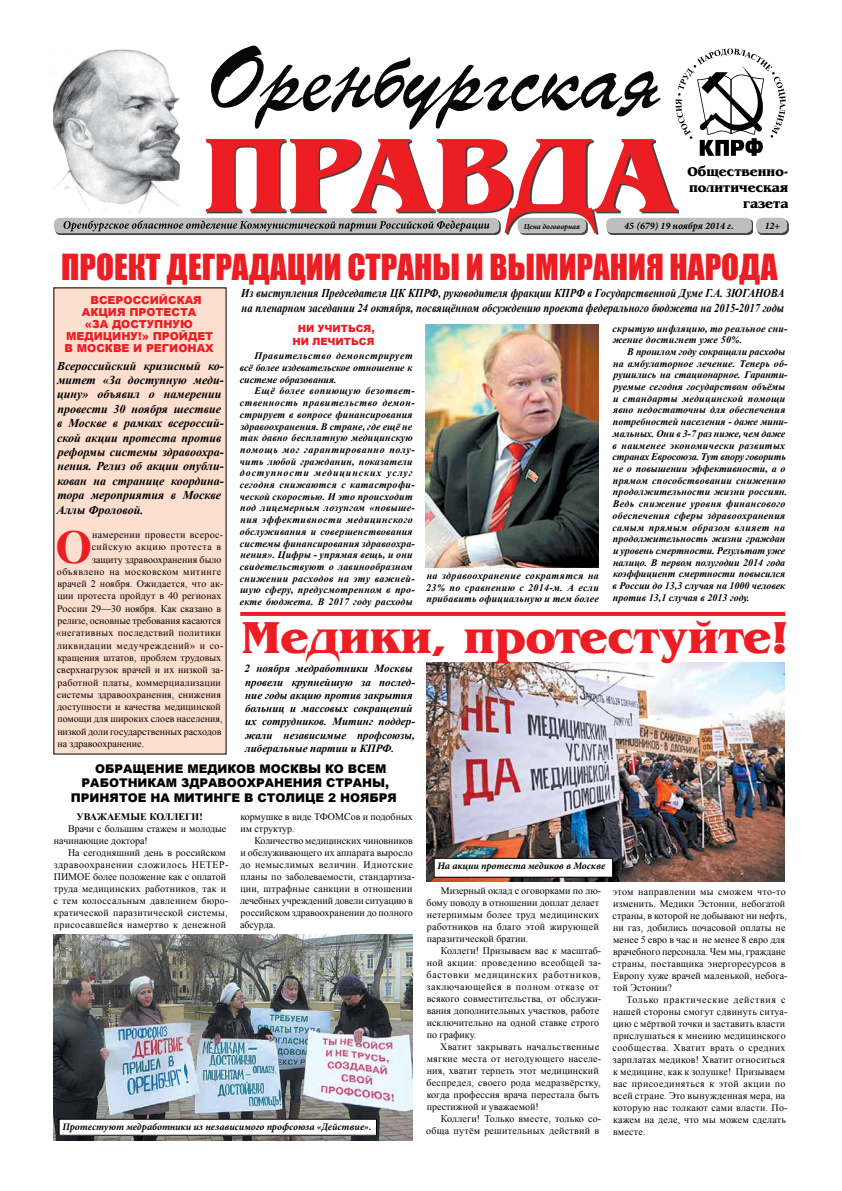
<style>
.page{position:relative;width:842px;height:1191px;background:#fff}
.page>*{position:absolute;margin:0;border:0;box-sizing:border-box;transform-origin:0 0}
.t1{font:700 47.2px "Times New Roman";color:#ed1d24}
.t2{font:700 47px "AG Bengaly";color:#ed1d24}
.t3{font:33px "Impact";color:#ed1d24}
.t4{font:700 13.3px/16px "AG Bengaly";color:#000;text-align:right}
.t5{font:italic 700 12px/14.4px "Times New Roman";color:#000}
.t6{font:italic 700 12px/14.4px "Times New Roman";color:#000;scale:.88 1}
.t7{font:900 12px "Arial";color:#000}
.t8{font:italic 700 11px/13.2px "Times New Roman";color:#000}
.t9{font:900 11px "Arial";color:#ed1d24}
.t10{font:10px/12px "Times New Roman";letter-spacing:.01em;color:#000}
.t11{font:italic 700 10px/11.7px "Times New Roman";letter-spacing:.015em;color:#000}
.t12{font:italic 700 10px "Minion Pro";color:#000}
.t13{font:10px "Times New Roman";letter-spacing:.045em;color:#000}
.t14{font:10px "Times New Roman";letter-spacing:.03em;color:#000}
.t15{font:10px "Times New Roman";letter-spacing:.05em;color:#000}
.t16{font:900 10px/12.8px "Arial";color:#ed1d24;text-align:center}
.t17{font:700 10px "Times New Roman";color:#000}
.t18{font:italic 700 7.6px "Minion Pro";color:#000}
</style>
<div class="page">
<div style="left:607px;top:219px;width:146px;height:15px;background:#000;opacity:.75"></div>
<div style="left:606px;top:218px;width:146px;height:15px;background:#bcbec0;border-radius:6px"></div>
<svg style="left:487px;top:71px;width:189px;height:32px"></svg>
<img style="left:54px;top:49px;width:126px;height:163px">
<svg style="left:206px;top:139px;width:472px;height:94px"></svg>
<div style="left:55px;top:219px;width:446px;height:16px;background:#616262"></div>
<div style="left:54px;top:218px;width:445px;height:15px;background:#bcbec0;border-radius:6px"></div>
<svg style="left:64px;top:220px;width:425px;height:11px"></svg>
<div style="left:757px;top:219px;width:32px;height:15px;background:#000;opacity:.75"></div>
<div style="left:756px;top:218px;width:31px;height:15px;background:#bcbec0;border-radius:6px"></div>
<svg style="left:676px;top:48px;width:110px;height:108px"></svg>
<img style="left:211px;top:45px;width:276px;height:85px">
<img style="left:426px;top:325px;width:173px;height:242px">
<div style="left:54px;top:288px;width:172px;height:466px;background:#fddfcf"></div>
<img style="left:427px;top:662px;width:357px;height:219px">
<svg style="left:240px;top:612px;width:545px;height:4px;background:#ed2027"></svg>
<img style="left:54px;top:934px;width:358px;height:206px">
<div style="left:59px;top:1119px;width:317px;height:16px;background:#fff"></div>
<div style="left:434px;top:858px;width:178px;height:19px;background:#fff"></div>
<div style="left:434px;top:858px;width:179px;height:19px;border:1px solid #000"></div>
<h3 class="t4" style="left:688px;top:164px;width:102px">Общественно&shy;политическая газета</h3>
<p class="t12" style="left:624px;top:218px;width:111px">45 (679) 19 ноября 2014 г.</p>
<p class="t18" style="left:524px;top:221px;width:58px">Цена договорная</p>
<p class="t12" style="left:765px;top:218px;width:17px">12+</p>
<h3 class="t3" style="left:61px;top:241px;width:718px">ПРОЕКТ ДЕГРАДАЦИИ СТРАНЫ И ВЫМИРАНИЯ НАРОДА</h3>
<p class="t6" style="left:241px;top:286px;width:619px">Из выступления Председателя ЦК КПРФ, руководителя фракции КПРФ в Государственной Думе Г.А. ЗЮГАНОВА на пленарном заседании 24 октября, посвящённом обсуждению проекта федерального бюджета на 2015-2017 годы</p>
<p class="t9" style="left:90px;top:292px;width:113px">ВСЕРОССИЙСКАЯ</p>
<p class="t9" style="left:82px;top:304px;width:116px">АКЦИЯ ПРОТЕСТА</p>
<p class="t9" style="left:85px;top:316px;width:109px">«ЗА ДОСТУПНУЮ</p>
<p class="t9" style="left:66px;top:328px;width:149px">МЕДИЦИНУ!» ПРОЙДЕТ</p>
<p class="t9" style="left:65px;top:340px;width:151px">В МОСКВЕ И РЕГИОНАХ</p>
<p class="t5" style="left:57px;top:358px;width:169px">Всероссийский кризисный ко&shy;митет «За доступную меди&shy;цину» объявил о намерении провести 30 ноября шествие в Москве в рамках всероссий&shy;ской акции протеста против реформы системы здравоохра&shy;нения. Релиз об акции опубли&shy;кован на странице координа&shy;тора мероприятия в Москве<br>Аллы Фроловой.</p>
<h1 class="t1" style="left:55px;top:514px;width:38px">О</h1>
<p class="t14" style="left:92px;top:528px;width:133px">намерении провести всерос-</p>
<p class="t16" style="left:292px;top:322px;width:84px">НИ УЧИТЬСЯ,<br>НИ ЛЕЧИТЬСЯ</p>
<p class="t11" style="left:240px;top:350px;width:175px;text-align:justify;text-indent:15px">Правительство демонстрирует всё более издевательское отношение к системе образования.</p>
<p class="t11" style="left:240px;top:385px;width:177px;text-indent:15px">Ещё более вопиющую безответ&shy;ственность правительство демон&shy;стрирует в вопросе финансирования здравоохранения. В стране, где ещё не так давно бесплатную медицинскую помощь мог гарантированно полу&shy;чить любой гражданин, показатели доступности медицинских услуг сегодня снижаются с катастрофи&shy;ческой скоростью. И это происходит под лицемерным лозунгом «повыше&shy;ния эффективности медицинского обслуживания и совершенствования системы финансирования здравоохра&shy;нения». Цифры - упрямая вещь, и они свидетельствуют о лавинообразном снижении расходов на эту важней&shy;шую сферу, предусмотренном в про&shy;екте бюджета. В 2017 году расходы</p>
<p class="t11" style="left:613px;top:322px;width:176px">скрытую инфляцию, то реальное сни&shy;жение достигнет уже 50%.</p>
<p class="t11" style="left:612px;top:345px;width:177px;text-indent:15px">В прошлом году сокращали расходы на амбулаторное лечение. Теперь об&shy;рушились на стационарное. Гаранти&shy;руемые сегодня государством объёмы и стандарты медицинской помощи явно недостаточны для обеспечения потребностей населения - даже мини&shy;мальных. Они в 3-7 раз ниже, чем даже в наименее экономически развитых странах Евросоюза. Тут впору говорить не о повышении эффективности, а о прямом способствовании снижению продолжительности жизни россиян.<br>Ведь снижение уровня финансового обеспечения сферы здравоохранения самым прямым образом влияет на продолжительность жизни граждан и уровень смертности. Результат уже налицо. В первом полугодии 2014 года коэффициент смертности повысился в России до 13,3 случая на 1000 человек против 13,1 случая в 2013 году.</p>
<p class="t15" style="left:92px;top:540px;width:131px">сийскую акцию протеста в</p>
<p class="t10" style="left:92px;top:553px;width:131px">защиту здравоохранения было</p>
<p class="t13" style="left:57px;top:565px;width:166px">объявлено на московском митинге</p>
<p class="t10" style="left:57px;top:577px;width:168px">врачей 2 ноября. Ожидается, что ак-</p>
<p class="t10" style="left:57px;top:590px;width:165px">ции протеста пройдут в 40 регионах</p>
<p class="t10" style="left:57px;top:602px;width:166px">России 29—30 ноября. Как сказано в</p>
<p class="t10" style="left:57px;top:614px;width:165px">релизе, основные требования касаются</p>
<p class="t10" style="left:56px;top:627px;width:166px">«негативных последствий политики</p>
<p class="t13" style="left:57px;top:638px;width:168px">ликвидации медучреждений» и со-</p>
<p class="t10" style="left:57px;top:651px;width:165px">кращения штатов, проблем трудовых</p>
<p class="t10" style="left:57px;top:663px;width:168px">сверхнагрузок врачей и их низкой за-</p>
<p class="t10" style="left:57px;top:676px;width:165px">работной платы, коммерциализации</p>
<p class="t10" style="left:57px;top:688px;width:166px">системы здравоохранения, снижения</p>
<p class="t10" style="left:57px;top:700px;width:165px">доступности и качества медицинской</p>
<p class="t10" style="left:57px;top:713px;width:167px">помощи для широких слоев населения,</p>
<p class="t10" style="left:57px;top:725px;width:166px">низкой доли государственных расходов</p>
<p class="t10" style="left:57px;top:737px;width:88px">на здравоохранение.</p>
<p class="t11" style="left:426px;top:569px;width:174px;text-align:justify">на здравоохранение сократятся на 23% по сравнению с 2014-м. А если прибавить официальную и тем более</p>
<h2 class="t2" style="left:242px;top:610px;width:549px">Медики, протестуйте!</h2>
<p class="t8" style="left:245px;top:662px;width:172px">2 ноября медработники Москвы провели крупнейшую за послед&shy;ние годы акцию против закрытия больниц и массовых сокращений их сотрудников. Митинг поддер&shy;жали независимые профсоюзы, либеральные партии и КПРФ.</p>
<p class="t7" style="left:95px;top:760px;width:293px">ОБРАЩЕНИЕ МЕДИКОВ МОСКВЫ КО ВСЕМ</p>
<p class="t7" style="left:82px;top:774px;width:309px">РАБОТНИКАМ ЗДРАВООХРАНЕНИЯ СТРАНЫ,</p>
<p class="t7" style="left:71px;top:788px;width:327px">ПРИНЯТОЕ НА МИТИНГЕ В СТОЛИЦЕ 2 НОЯБРЯ</p>
<p class="t17" style="left:77px;top:809px;width:128px">УВАЖАЕМЫЕ КОЛЛЕГИ!</p>
<p class="t10" style="left:54px;top:822px;width:174px;text-indent:14px">Врачи с большим стажем и молодые начинающие доктора!</p>
<p class="t10" style="left:53px;top:846px;width:176px;text-indent:15px">На сегодняшний день в российском здравоохранении сложилось НЕТЕР-ПИМОЕ более положение как с оплатой труда медицинских работников, так и с тем колоссальным давлением бюро&shy;кратической паразитической системы, присосавшейся намертво к денежной</p>
<p class="t10" style="left:240px;top:810px;width:174px">кормушке в виде ТФОМСов и подобных им структур.</p>
<p class="t10" style="left:240px;top:834px;width:176px;text-indent:14px">Количество медицинских чиновников и обслуживающего их аппарата выросло до немыслимых величин. Идиотские планы по заболеваемости, стандартиза&shy;ции, штрафные санкции в отношении лечебных учреждений довели ситуацию в российском здравоохранении до полного абсурда.</p>
<p class="t12" style="left:62px;top:1119px;width:311px">Протестуют медработники из независимого профсоюза «Действие».</p>
<p class="t12" style="left:437px;top:858px;width:169px">На акции протеста медиков в Москве</p>
<p class="t10" style="left:427px;top:884px;width:176px;text-indent:14px">Мизерный оклад с оговорками по лю&shy;бому поводу в отношении доплат делает нетерпимым более труд медицинских работников на благо этой жирующей паразитической братии.</p>
<p class="t10" style="left:427px;top:944px;width:176px;text-indent:14px">Коллеги! Призываем вас к масштаб&shy;ной акции: проведению всеобщей за&shy;бастовки медицинских работников, заключающейся в полном отказе от всякого совместительства, от обслужи&shy;вания дополнительных участков, работе исключительно на одной ставке строго по графику.</p>
<p class="t10" style="left:427px;top:1040px;width:176px;text-indent:14px">Хватит закрывать начальственные мягкие места от негодующего населе&shy;ния, хватит терпеть этот медицинский беспредел, своего рода медразвёрстку, когда профессия врача перестала быть престижной и уважаемой!</p>
<p class="t10" style="left:426px;top:1112px;width:176px;text-align:right">Коллеги! Только вместе, только со&shy;обща путём решительных действий в</p>
<p class="t10" style="left:613px;top:885px;width:176px">этом направлении мы сможем что-то изменить. Медики Эстонии, небогатой страны, в которой не добывают ни нефть, ни газ, добились почасовой оплаты не менее 5 евро в час и не менее 8 евро для врачебного персонала. Чем мы, граждане страны, поставщика энергоресурсов в Европу хуже врачей маленькой, небога&shy;той Эстонии?</p>
<p class="t10" style="left:613px;top:993px;width:176px;text-indent:14px">Только практические действия с нашей стороны смогут сдвинуть ситуа&shy;цию с мёртвой точки и заставить власти прислушаться к мнению медицинского сообщества. Хватит врать о средних зарплатах медиков! Хватит относиться к медицине, как к золушке! Призываем вас присоединяться к этой акции по всей стране. Это вынужденная мера, на которую нас толкают сами власти. По&shy;кажем на деле, что мы можем сделать вместе.</p>
</div>
